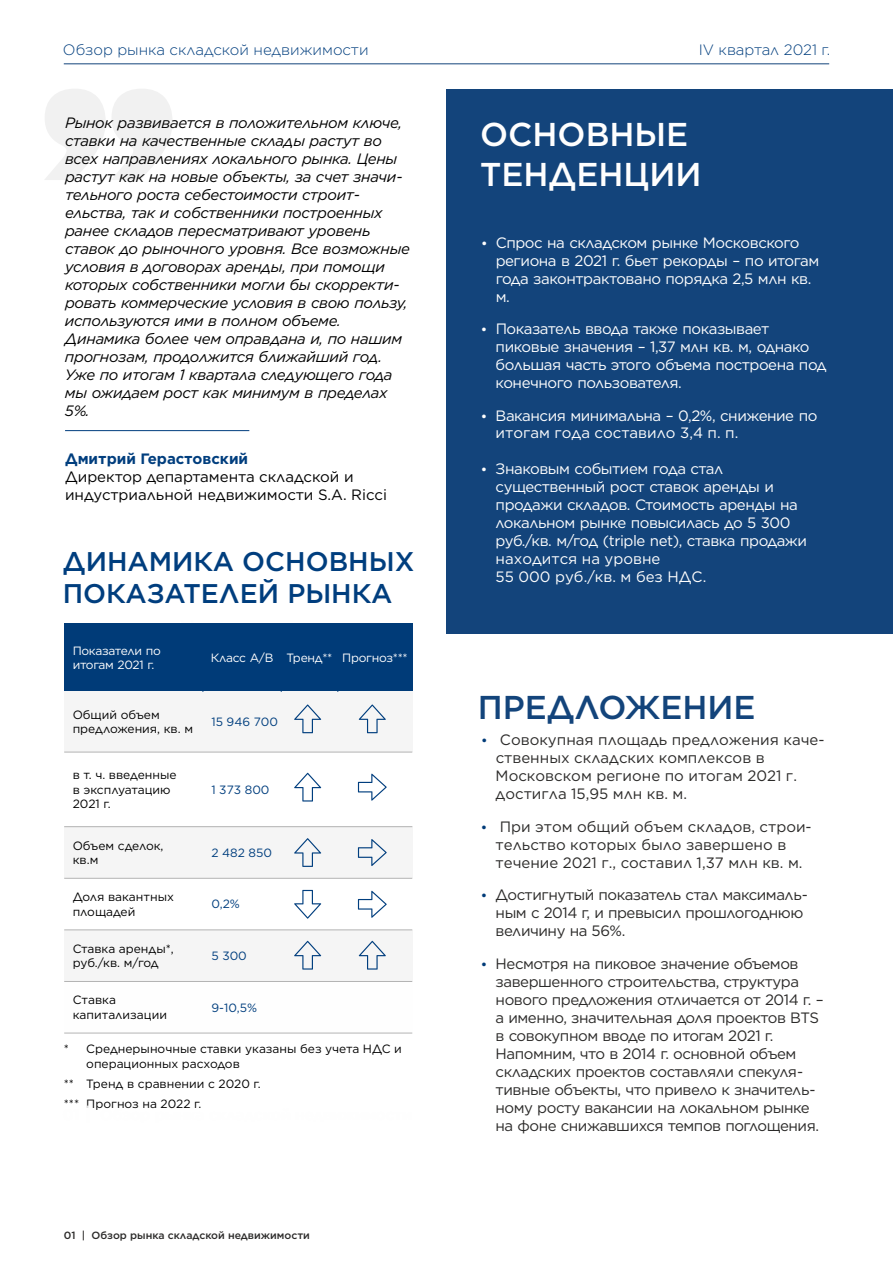
<style>
.page{position:relative;width:893px;height:1263px;background:#fff}
.page>*{position:absolute;margin:0;border:0;box-sizing:border-box;transform-origin:0 0}
.t1{font:500 33px/39.6px "Gotham";color:#fefefe}
.t2{font:500 33px "Gotham";color:#13447b}
.t3{font:500 27px/32.4px "Gotham";color:#003e7e}
.t4{font:italic 15px/18px "Gotham";letter-spacing:-.02em;color:#000}
.t5{font:15px/18px "Gotham";letter-spacing:-.03em;color:#fefefe}
.t6{font:15px/18px "Gotham";letter-spacing:-.03em;color:#2b2a29}
.t7{font:15px/18px "Gotham";color:#2b2a29}
.t8{font:15px/18px "Gotham";color:#000}
.t9{font:300 15px "Gotham";color:#003e7e}
.t10{font:700 15px "Gotham";color:#003e7e}
.t11{font:12px/14.4px "Gotham";color:#000}
.t12{font:12px/14.4px "Gotham";letter-spacing:-.025em;color:#fff}
.t13{font:12px "Gotham";color:#003e7e}
.t14{font:500 10.5px "Gotham";color:#2b2a29}
</style>
<div class="page">
<div style="left:446px;top:89px;width:447px;height:544px;background:#13447b"></div>
<svg style="left:45px;top:89px;width:127px;height:91px"></svg>
<hr style="left:65px;top:430px;width:184px;height:1px;background:#003e7e">
<hr style="left:64px;top:63px;width:765px;height:1px;background:#13447b">
<div style="left:64px;top:624px;width:139px;height:68px;background:#003b78"></div>
<div style="left:203px;top:624px;width:78px;height:68px;background:#003b78"></div>
<div style="left:281px;top:624px;width:57px;height:68px;background:#003b78"></div>
<div style="left:338px;top:624px;width:74px;height:68px;background:#003b78"></div>
<div style="left:64px;top:692px;width:139px;height:60px;background:#f5f5f5"></div>
<div style="left:203px;top:692px;width:78px;height:60px;background:#f5f5f5"></div>
<div style="left:281px;top:692px;width:57px;height:60px;background:#f5f5f5"></div>
<div style="left:338px;top:692px;width:74px;height:60px;background:#f5f5f5"></div>
<div style="left:64px;top:827px;width:139px;height:51px;background:#f5f5f5"></div>
<div style="left:203px;top:827px;width:78px;height:51px;background:#f5f5f5"></div>
<div style="left:281px;top:827px;width:57px;height:51px;background:#f5f5f5"></div>
<div style="left:338px;top:827px;width:74px;height:51px;background:#f5f5f5"></div>
<div style="left:64px;top:930px;width:139px;height:51px;background:#f5f5f5"></div>
<div style="left:203px;top:930px;width:78px;height:51px;background:#f5f5f5"></div>
<div style="left:281px;top:930px;width:57px;height:51px;background:#f5f5f5"></div>
<div style="left:338px;top:930px;width:74px;height:51px;background:#f5f5f5"></div>
<hr style="left:64px;top:1033px;width:348px;height:1px;background:#b3b3b3">
<hr style="left:64px;top:981px;width:348px;height:1px;background:#b3b3b3">
<hr style="left:64px;top:929px;width:348px;height:1px;background:#b3b3b3">
<hr style="left:64px;top:878px;width:348px;height:1px;background:#b3b3b3">
<hr style="left:64px;top:826px;width:348px;height:1px;background:#b3b3b3">
<hr style="left:64px;top:752px;width:348px;height:1px;background:#b3b3b3">
<svg style="left:294px;top:704px;width:27px;height:29px"></svg>
<svg style="left:294px;top:890px;width:27px;height:29px"></svg>
<svg style="left:294px;top:941px;width:27px;height:28px"></svg>
<svg style="left:359px;top:704px;width:27px;height:29px"></svg>
<svg style="left:358px;top:774px;width:29px;height:27px"></svg>
<svg style="left:358px;top:891px;width:29px;height:27px"></svg>
<svg style="left:359px;top:941px;width:27px;height:28px"></svg>
<svg style="left:294px;top:773px;width:27px;height:28px"></svg>
<svg style="left:358px;top:839px;width:29px;height:27px"></svg>
<svg style="left:294px;top:838px;width:27px;height:29px"></svg>
<p class="t9" style="left:63px;top:43px;width:307px">Обзор рынка складской недвижимости</p>
<p class="t4" style="left:65px;top:115px;width:346px">Рынок развивается в положительном ключе, ставки на качественные склады растут во всех направлениях локального рынка. Цены растут как на новые объекты, за счет значи&shy;тельного роста себестоимости строит&shy;ельства, так и собственники построенных ранее складов пересматривают уровень ставок до рыночного уровня. Все возможные условия в договорах аренды, при помощи которых собственники могли бы скорректи&shy;ровать коммерческие условия в свою пользу, используются ими в полном объеме.<br>Динамика более чем оправдана и, по нашим прогнозам, продолжится ближайший год.<br>Уже по итогам 1 квартала следующего года мы ожидаем рост как минимум в пределах 5%.</p>
<p class="t10" style="left:65px;top:452px;width:185px">Дмитрий Герастовский</p>
<p class="t8" style="left:65px;top:469px;width:323px">Директор департамента складской и индустриальной недвижимости S.A. Ricci</p>
<h2 class="t3" style="left:63px;top:546px;width:353px">ДИНАМИКА ОСНОВНЫХ<br>ПОКАЗАТЕЛЕЙ РЫНКА</h2>
<p class="t12" style="left:73px;top:644px;width:90px">Показатели по итогам 2021 г.</p>
<p class="t12" style="left:211px;top:651px;width:198px">Класс А/B Тренд** Прогноз***</p>
<p class="t11" style="left:73px;top:708px;width:122px">Общий объем предложения, кв. м</p>
<p class="t13" style="left:211px;top:717px;width:68px">15 946 700</p>
<p class="t11" style="left:73px;top:768px;width:105px">в т. ч. введенные в эксплуатацию<br>2021 г.</p>
<p class="t13" style="left:211px;top:784px;width:60px">1 373 800</p>
<p class="t11" style="left:73px;top:839px;width:92px">Объем сделок, кв.м</p>
<p class="t13" style="left:211px;top:847px;width:62px">2 482 850</p>
<p class="t11" style="left:73px;top:890px;width:103px">Доля вакантных площадей</p>
<p class="t13" style="left:211px;top:899px;width:30px">0,2%</p>
<p class="t11" style="left:73px;top:942px;width:103px">Ставка аренды*, руб./кв. м/год</p>
<p class="t13" style="left:211px;top:950px;width:37px">5 300</p>
<p class="t11" style="left:73px;top:993px;width:96px">Ставка капитализации</p>
<p class="t13" style="left:211px;top:1000px;width:47px">9-10,5%</p>
<p class="t11" style="left:64px;top:1042px;width:7px">*</p>
<p class="t11" style="left:64px;top:1074px;width:17px;line-height:20.1px">** ***</p>
<p class="t11" style="left:86px;top:1042px;width:317px">Среднерыночные ставки указаны без учета НДС и операционных расходов</p>
<p class="t11" style="left:86px;top:1074px;width:176px;line-height:20.1px">Тренд в сравнении с 2020 г.<br>Прогноз на 2022 г.</p>
<p class="t14" style="left:64px;top:1231px;width:248px">01 | Обзор рынка складской недвижимости</p>
<p class="t9" style="left:699px;top:43px;width:133px">IV квартал 2021 г.</p>
<h1 class="t1" style="left:480px;top:116px;width:223px">ОСНОВНЫЕ<br>ТЕНДЕНЦИИ</h1>
<p class="t5" style="left:496px;top:234px;width:325px">Спрос на складском рынке Московского региона в 2021 г. бьет рекорды – по итогам года законтрактовано порядка 2,5 млн кв. м.</p>
<p class="t5" style="left:496px;top:321px;width:332px">Показатель ввода также показывает пиковые значения – 1,37 млн кв. м, однако большая часть этого объема построена под конечного пользователя.</p>
<p class="t5" style="left:495px;top:407px;width:323px">Вакансия минимальна – 0,2%, снижение по итогам года составило 3,4 п. п.</p>
<p class="t5" style="left:496px;top:460px;width:313px">Знаковым событием года стал существенный рост ставок аренды и продажи складов. Стоимость аренды на локальном рынке повысилась до 5 300 руб./кв. м/год (triple net), ставка продажи находится на уровне<br>55 000 руб./кв. м без НДС.</p>
<h1 class="t2" style="left:478px;top:693px;width:279px">ПРЕДЛОЖЕНИЕ</h1>
<p class="t7" style="left:496px;top:732px;width:330px">Совокупная площадь предложения каче&shy;cтвенных складских комплексов в Московском регионе по итогам 2021 г. достигла 15,95 млн кв. м.</p>
<p class="t7" style="left:496px;top:818px;width:318px">При этом общий объем складов, строи&shy;тельство которых было завершено в течение 2021 г., составил 1,37 млн кв. м.</p>
<p class="t6" style="left:496px;top:887px;width:314px">Достигнутый показатель стал максималь&shy;ным с 2014 г, и превысил прошлогоднюю величину на 56%.</p>
<p class="t6" style="left:496px;top:955px;width:330px">Несмотря на пиковое значение объемов завершенного строительства, структура нового предложения отличается от 2014 г. – а именно, значительная доля проектов BTS в совокупном вводе по итогам 2021 г.<br>Напомним, что в 2014 г. основной объем складских проектов составляли спекуля&shy;тивные объекты, что привело к значитель&shy;ному росту вакансии на локальном рынке на фоне снижавшихся темпов поглощения.</p>
</div>
